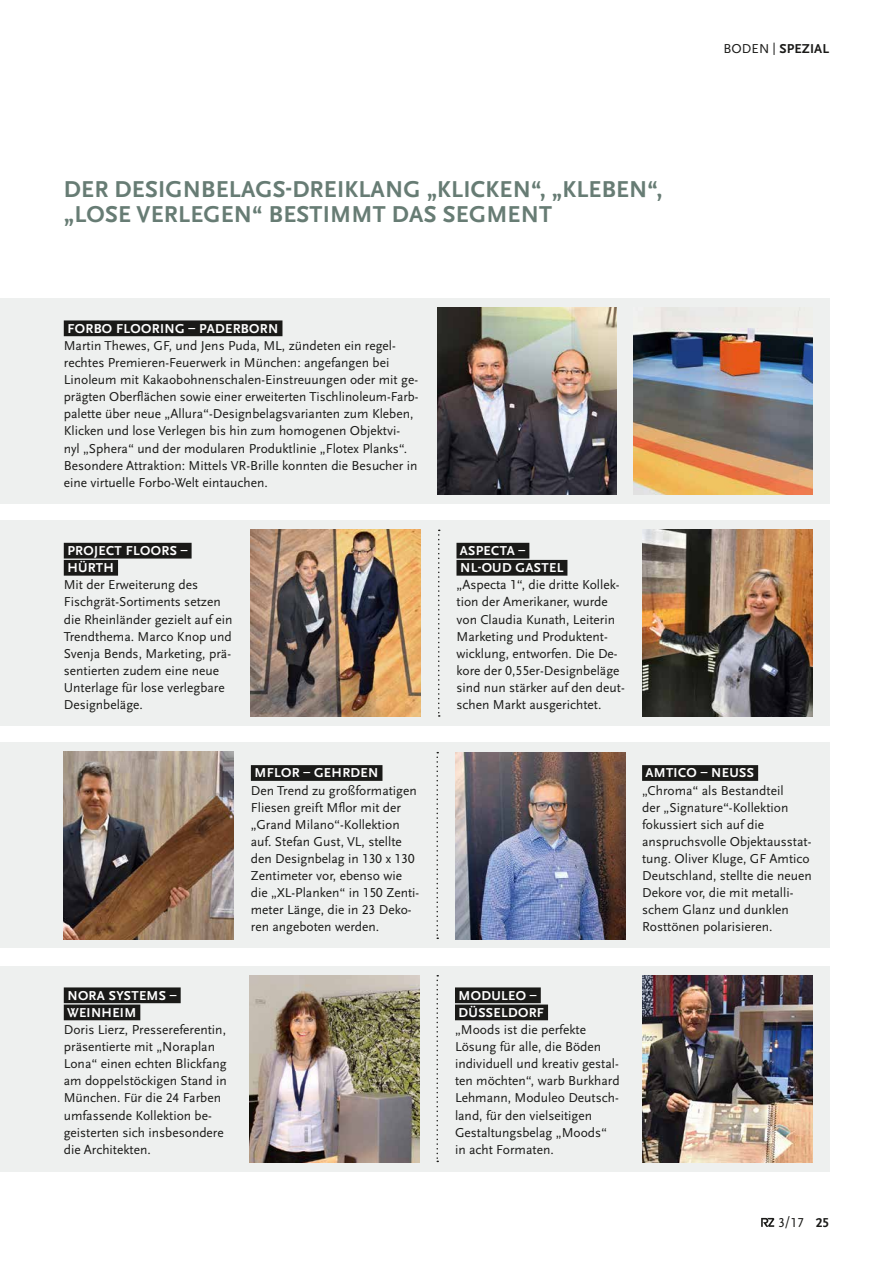
<style>
.page{position:relative;width:893px;height:1263px;background:#fff}
.page>*{position:absolute;margin:0;border:0;box-sizing:border-box;transform-origin:0 0}
.t1{font:700 24px/25.5px "Scala Sans OT";letter-spacing:.01em;color:#677c74}
.t2{font:13.5px/17.1px "Scala Sans OT";color:#1a1a18}
.t3{font:700 13.5px/17.1px "Scala Sans OT";letter-spacing:.025em;color:#fff}
.t4{font:700 13.5px "Scala Sans OT";letter-spacing:.01em;color:#1a1a18}
.s1{font-weight:400}
.s2{font-weight:700}
</style>
<div class="page">
<svg style="left:761px;top:1218px;width:13px;height:9px"></svg>
<svg style="left:774px;top:43px;width:1px;height:12px"></svg>
<div style="left:0;top:298px;width:829px;height:206px;background:#eef0ef"></div>
<div style="left:0;top:520px;width:829px;height:206px;background:#eef0ef"></div>
<div style="left:0;top:742px;width:829px;height:206px;background:#eef0ef"></div>
<div style="left:0;top:965px;width:829px;height:206px;background:#eef0ef"></div>
<div style="left:64px;top:320px;width:218px;height:16px;background:#1a1a18"></div>
<div style="left:64px;top:543px;width:128px;height:15px;background:#1a1a18"></div>
<div style="left:64px;top:560px;width:54px;height:16px;background:#1a1a18"></div>
<div style="left:251px;top:765px;width:131px;height:16px;background:#1a1a18"></div>
<div style="left:455px;top:987px;width:86px;height:16px;background:#1a1a18"></div>
<div style="left:455px;top:1004px;width:93px;height:16px;background:#1a1a18"></div>
<div style="left:64px;top:987px;width:117px;height:16px;background:#1a1a18"></div>
<div style="left:64px;top:1004px;width:76px;height:16px;background:#1a1a18"></div>
<div style="left:456px;top:543px;width:73px;height:15px;background:#1a1a18"></div>
<div style="left:456px;top:560px;width:111px;height:16px;background:#1a1a18"></div>
<img style="left:634px;top:307px;width:178px;height:187px">
<img style="left:438px;top:307px;width:179px;height:187px">
<img style="left:251px;top:530px;width:170px;height:187px">
<img style="left:249px;top:975px;width:170px;height:187px">
<img style="left:64px;top:752px;width:170px;height:187px">
<img style="left:455px;top:752px;width:170px;height:187px">
<img style="left:642px;top:975px;width:170px;height:187px">
<svg style="left:438px;top:530px;width:2px;height:187px"></svg>
<svg style="left:436px;top:752px;width:2px;height:187px"></svg>
<svg style="left:436px;top:975px;width:2px;height:187px"></svg>
<img style="left:642px;top:530px;width:170px;height:187px">
<div style="left:642px;top:765px;width:116px;height:16px;background:#1a1a18"></div>
<h1 class="t1" style="left:64px;top:176px;width:600px">DER DESIGNBELAGS-DREIKLANG „KLICKEN“, „KLEBEN“, „LOSE VERLEGEN“ BESTIMMT DAS SEGMENT</h1>
<p class="t3" style="left:67px;top:320px;width:212px">FORBO FLOORING – PADERBORN</p>
<p class="t2" style="left:64px;top:337px;width:356px">Martin Thewes, GF, und Jens Puda, ML, zündeten ein regel&shy;rechtes Premieren-Feuerwerk in München: angefangen bei Linoleum mit Kakaobohnenschalen-Einstreuungen oder mit ge&shy;prägten Oberflächen sowie einer erweiterten Tischlinoleum-Farb&shy;palette über neue „Allura“-Designbelagsvarianten zum Kleben, Klicken und lose Verlegen bis hin zum homogenen Objektvi&shy;nyl „Sphera“ und der modularen Produktlinie „Flotex Planks“.<br>Besondere Attraktion: Mittels VR-Brille konnten die Besucher in eine virtuelle Forbo-Welt eintauchen.</p>
<p class="t3" style="left:67px;top:542px;width:122px">PROJECT FLOORS –<br>HÜRTH</p>
<p class="t2" style="left:64px;top:577px;width:170px">Mit der Erweiterung des<br>Fischgrät-Sortiments setzen die Rheinländer gezielt auf ein<br>Trendthema. Marco Knop und<br>Svenja Bends, Marketing, prä&shy;sentierten zudem eine neue<br>Unterlage für lose verlegbare<br>Designbeläge.</p>
<p class="t3" style="left:460px;top:542px;width:105px">ASPECTA –<br>NL-OUD GASTEL</p>
<p class="t2" style="left:456px;top:577px;width:170px">„Aspecta 1“, die dritte Kollek&shy;tion der Amerikaner, wurde von Claudia Kunath, Leiterin<br>Marketing und Produktent&shy;wicklung, entworfen. Die De&shy;kore der 0,55er-Designbeläge sind nun stärker auf den deut&shy;schen Markt ausgerichtet.</p>
<p class="t4" style="left:723px;top:41px;width:107px"><span class="s1">BODEN</span> SPEZIAL</p>
<p class="t3" style="left:67px;top:987px;width:111px">NORA SYSTEMS –<br>WEINHEIM</p>
<p class="t2" style="left:64px;top:1021px;width:165px">Doris Lierz, Pressereferentin, präsentierte mit „Noraplan<br>Lona“ einen echten Blickfang am doppelstöckigen Stand in<br>München. Für die 24 Farben umfassende Kollektion be&shy;geisterten sich insbesondere die Architekten.</p>
<p class="t3" style="left:255px;top:765px;width:125px">MFLOR – GEHRDEN</p>
<p class="t2" style="left:251px;top:782px;width:170px">Den Trend zu großformatigen<br>Fliesen greift Mflor mit der „Grand Milano“-Kollektion auf. Stefan Gust, VL, stellte den Designbelag in 130 x 130<br>Zentimeter vor, ebenso wie die „XL-Planken“ in 150 Zenti&shy;meter Länge, die in 23 Deko&shy;ren angeboten werden.</p>
<p class="t3" style="left:459px;top:987px;width:87px">MODULEO –<br>DÜSSELDORF</p>
<p class="t2" style="left:455px;top:1021px;width:166px">„Moods ist die perfekte<br>Lösung für alle, die Böden individuell und kreativ gestal&shy;ten möchten“, warb Burkhard<br>Lehmann, Moduleo Deutsch&shy;land, für den vielseitigen<br>Gestaltungsbelag „Moods“ in acht Formaten.</p>
<p class="t3" style="left:645px;top:765px;width:110px">AMTICO – NEUSS</p>
<p class="t2" style="left:642px;top:782px;width:171px">„Chroma“ als Bestandteil<br>der „Signature“-Kollektion fokussiert sich auf die anspruchsvolle Objektausstat&shy;tung. Oliver Kluge, GF Amtico<br>Deutschland, stellte die neuen<br>Dekore vor, die mit metalli&shy;schem Glanz und dunklen<br>Rosttönen polarisieren.</p>
<p class="t2" style="left:778px;top:1214px;width:53px">3/17 <span class="s2">25</span></p>
</div>
